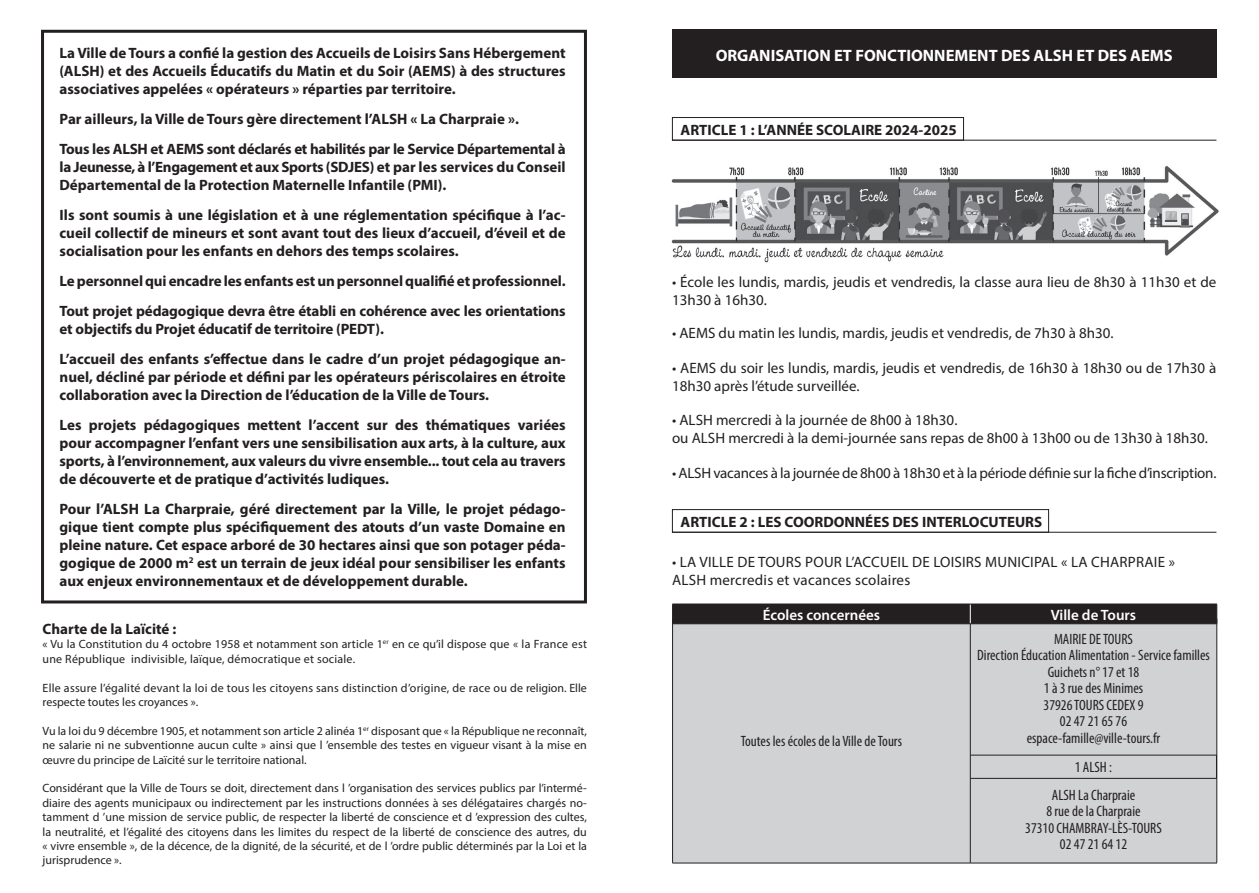
<style>
.page{position:relative;width:1259px;height:893px;background:#fff}
.page>*{position:absolute;margin:0;border:0;box-sizing:border-box;transform-origin:0 0}
.t1{font:700 16.5px "Myriad Pro";color:#fff}
.t2{font:700 15px/18px "Myriad Pro";color:#231f20;text-align:justify}
.t3{font:15px/18px "Myriad Pro";color:#231f20}
.t4{font:condensed 15px/16.5px "Myriad Pro";color:#231f20;text-align:center}
.t5{font:700 15px/30px "Myriad Pro";letter-spacing:-.02em;color:#231f20}
.t6{font:600 15px "Myriad Pro";color:#fff}
.t7{font:12px/14.4px "Myriad Pro";letter-spacing:.01em;color:#231f20}
</style>
<div class="page">
<div style="left:672px;top:30px;width:544px;height:48px;background:#231f20"></div>
<hr style="left:672px;top:140px;width:544px;height:1px;background:#231f20">
<hr style="left:672px;top:532px;width:544px;height:1px;background:#231f20">
<div style="left:673px;top:624px;width:543px;height:239px;background:#d1d2d4"></div>
<hr style="left:1216px;top:619px;width:1px;height:244px;background:#231f20">
<hr style="left:970px;top:863px;width:247px;height:1px;background:#231f20">
<hr style="left:672px;top:619px;width:1px;height:244px;background:#231f20">
<hr style="left:970px;top:619px;width:1px;height:244px;background:#231f20">
<hr style="left:672px;top:863px;width:298px;height:1px;background:#231f20">
<hr style="left:970px;top:755px;width:246px;height:1px;background:#231f20">
<hr style="left:970px;top:778px;width:246px;height:1px;background:#231f20">
<div style="left:672px;top:604px;width:545px;height:19px;background:#231f20"></div>
<hr style="left:672px;top:623px;width:298px;height:1px;background:#231f20">
<hr style="left:970px;top:623px;width:247px;height:1px;background:#231f20">
<div style="left:41px;top:30px;width:546px;height:573px;border:3px solid #231f20"></div>
<div style="left:672px;top:117px;width:292px;height:24px;border:1px solid #231f20"></div>
<div style="left:672px;top:509px;width:377px;height:24px;border:1px solid #231f20"></div>
<img style="left:671px;top:166px;width:548px;height:97px">
<p class="t2" style="left:60px;top:44px;width:508px">La Ville de Tours a confié la gestion des Accueils de Loisirs Sans Hébergement (ALSH) et des Accueils Éducatifs du Matin et du Soir (AEMS) à des structures associatives appelées « opérateurs » réparties par territoire.</p>
<p class="t5" style="left:60px;top:104px;width:508px">Par ailleurs, la Ville de Tours gère directement l’ALSH « La Charpraie ».<br>Tous les ALSH et AEMS sont déclarés et habilités par le Service Départemental à</p>
<p class="t2" style="left:60px;top:158px;width:507px">la Jeunesse, à l’Engagement et aux Sports (SDJES) et par les services du Conseil<br>Départemental de la Protection Maternelle Infantile (PMI).</p>
<p class="t2" style="left:60px;top:206px;width:508px">Ils sont soumis à une législation et à une réglementation spécifique à l’ac&shy;cueil collectif de mineurs et sont avant tout des lieux d’accueil, d’éveil et de socialisation pour les enfants en dehors des temps scolaires.</p>
<p class="t2" style="left:60px;top:266px;width:507px;line-height:30px">Le personnel qui encadre les enfants est un personnel qualifié et professionnel.<br>Tout projet pédagogique devra être établi en cohérence avec les orientations</p>
<p class="t2" style="left:60px;top:314px;width:507px;line-height:30px">et objectifs du Projet éducatif de territoire (PEDT).<br>L’accueil des enfants s’effectue dans le cadre d’un projet pédagogique an-</p>
<p class="t2" style="left:60px;top:368px;width:507px">nuel, décliné par période et défini par les opérateurs périscolaires en étroite collaboration avec la Direction de l’éducation de la Ville de Tours.</p>
<p class="t2" style="left:60px;top:416px;width:508px">Les projets pédagogiques mettent l’accent sur des thématiques variées pour accompagner l’enfant vers une sensibilisation aux arts, à la culture, aux sports, à l’environnement, aux valeurs du vivre ensemble... tout cela au travers de découverte et de pratique d’activités ludiques.</p>
<p class="t2" style="left:60px;top:500px;width:508px">Pour l’ALSH La Charpraie, géré directement par la Ville, le projet pédago&shy;gique tient compte plus spécifiquement des atouts d’un vaste Domaine en pleine nature. Cet espace arboré de 30 hectares ainsi que son potager péda&shy;gogique de 2000 m<sup>2</sup> est un terrain de jeux idéal pour sensibiliser les enfants aux enjeux environnementaux et de développement durable.</p>
<p class="t2" style="left:43px;top:619px;width:135px">Charte de la Laïcité :</p>
<p class="t7" style="left:43px;top:637px;width:546px">« Vu la Constitution du 4 octobre 1958 et notamment son article 1<sup>er</sup> en ce qu’il dispose que « la France est une République indivisible, laïque, démocratique et sociale.</p>
<p class="t7" style="left:43px;top:680px;width:546px">Elle assure l’égalité devant la loi de tous les citoyens sans distinction d’origine, de race ou de religion. Elle respecte toutes les croyances ».</p>
<p class="t7" style="left:43px;top:723px;width:546px;text-align:justify">Vu la loi du 9 décembre 1905, et notamment son article 2 alinéa 1<sup>er</sup> disposant que « la République ne reconnaît, ne salarie ni ne subventionne aucun culte » ainsi que l ’ensemble des testes en vigueur visant à la mise en œuvre du principe de Laïcité sur le territoire national.</p>
<p class="t7" style="left:43px;top:781px;width:546px;text-align:justify">Considérant que la Ville de Tours se doit, directement dans l ’organisation des services publics par l’intermé&shy;diaire des agents municipaux ou indirectement par les instructions données à ses délégataires chargés no&shy;tamment d ’une mission de service public, de respecter la liberté de conscience et d ’expression des cultes, la neutralité, et l’égalité des citoyens dans les limites du respect de la liberté de conscience des autres, du « vivre ensemble », de la décence, de la dignité, de la sécurité, et de l ’ordre public déterminés par la Loi et la jurisprudence ».</p>
<p class="t1" style="left:715px;top:44px;width:458px">ORGANISATION ET FONCTIONNEMENT DES ALSH ET DES AEMS</p>
<p class="t2" style="left:680px;top:120px;width:278px">ARTICLE 1 : L’ANNÉE SCOLAIRE 2024-2025</p>
<p class="t3" style="left:672px;top:273px;width:546px">• École les lundis, mardis, jeudis et vendredis, la classe aura lieu de 8h30 à 11h30 et de<br>13h30 à 16h30.</p>
<p class="t3" style="left:672px;top:324px;width:443px">• AEMS du matin les lundis, mardis, jeudis et vendredis, de 7h30 à 8h30.</p>
<p class="t3" style="left:672px;top:359px;width:546px">• AEMS du soir les lundis, mardis, jeudis et vendredis, de 16h30 à 18h30 ou de 17h30 à<br>18h30 après l’étude surveillée.</p>
<p class="t3" style="left:672px;top:411px;width:537px">• ALSH mercredi à la journée de 8h00 à 18h30.<br>ou ALSH mercredi à la demi-journée sans repas de 8h00 à 13h00 ou de 13h30 à 18h30.</p>
<p class="t3" style="left:672px;top:464px;width:546px">• ALSH vacances à la journée de 8h00 à 18h30 et à la période définie sur la fiche d’inscription.</p>
<p class="t2" style="left:680px;top:512px;width:363px">ARTICLE 2 : LES COORDONNÉES DES INTERLOCUTEURS</p>
<p class="t3" style="left:672px;top:553px;width:504px">• LA VILLE DE TOURS POUR L’ACCUEIL DE LOISIRS MUNICIPAL « LA CHARPRAIE »<br>ALSH mercredis et vacances scolaires</p>
<p class="t6" style="left:763px;top:605px;width:119px">Écoles concernées</p>
<p class="t6" style="left:1051px;top:605px;width:87px">Ville de Tours</p>
<p class="t4" style="left:741px;top:733px;width:163px">Toutes les écoles de la Ville de Tours</p>
<p class="t4" style="left:977px;top:630px;width:234px">MAIRIE DE TOURS<br>Direction Éducation Alimentation - Service familles<br>Guichets n° 17 et 18<br>1 à 3 rue des Minimes<br>37926 TOURS CEDEX 9<br>02 47 21 65 76<br>espace-famille@ville-tours.fr</p>
<p class="t4" style="left:1052px;top:754px;width:85px;line-height:27.2px">1 ALSH :<br>ALSH La Charpraie</p>
<p class="t4" style="left:1025px;top:803px;width:138px">8 rue de la Charpraie<br>37310 CHAMBRAY-LÈS-TOURS<br>02 47 21 64 12</p>
</div>
